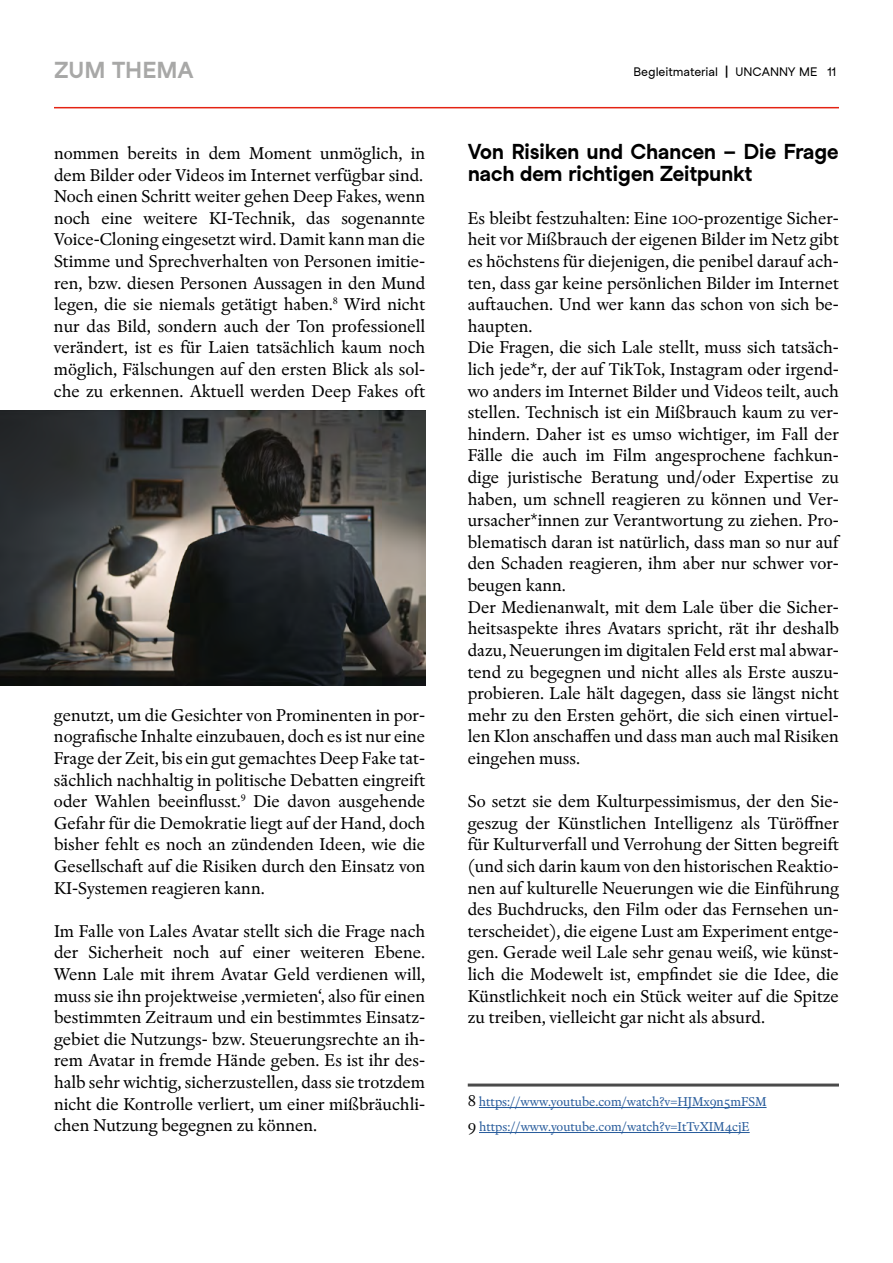
<style>
.page{position:relative;width:893px;height:1263px;background:#fff}
.page>*{position:absolute;margin:0;border:0;box-sizing:border-box;transform-origin:0 0}
.t1{font:700 22.5px "Studio Feixen Sans DOK";color:#a8a8a7}
.t2{font:700 21px/21.6px "Studio Feixen Sans DOK";letter-spacing:-.02em;color:#000}
.t3{font:18px/21.6px "Rongel";color:#000;text-align:justify}
.t4{font:13.5px/25px "Rongel";color:#275b9b}
.t5{font:12px "Studio Feixen Sans DOK";color:#000}
.s1{font-weight:700}
.s2{font-size:16.5px;color:#000}
</style>
<div class="page">
<hr style="left:54px;top:107px;width:785px;height:1px;background:#e42313">
<img style="left:0;top:411px;width:425px;height:274px">
<hr style="left:479px;top:1107px;width:288px;height:1px;background:#275b9b">
<hr style="left:479px;top:1132px;width:271px;height:1px;background:#275b9b">
<hr style="left:468px;top:1083px;width:371px;height:3px;background:#000">
<p class="t1" style="left:54px;top:57px;width:141px">ZUM THEMA</p>
<p class="t5" style="left:634px;top:65px;width:204px">Begleitmaterial <span class="s1">|</span> UNCANNY ME 11</p>
<p class="t3" style="left:54px;top:143px;width:373px">nommen bereits in dem Moment unmöglich, in dem Bilder oder Videos im Internet verfügbar sind.<br>Noch einen Schritt weiter gehen Deep Fakes, wenn noch eine weitere KI-Technik, das sogenannte Voice-Cloning eingesetzt wird. Damit kann man die Stimme und Sprechverhalten von Personen imitie&shy;ren, bzw. diesen Personen Aussagen in den Mund legen, die sie niemals getätigt haben.<sup>8</sup> Wird nicht nur das Bild, sondern auch der Ton professionell verändert, ist es für Laien tatsächlich kaum noch möglich, Fälschungen auf den ersten Blick als sol&shy;che zu erkennen. Aktuell werden Deep Fakes oft</p>
<p class="t3" style="left:54px;top:705px;width:373px">genutzt, um die Gesichter von Prominenten in por&shy;nografische Inhalte einzubauen, doch es ist nur eine Frage der Zeit, bis ein gut gemachtes Deep Fake tat&shy;sächlich nachhaltig in politische Debatten eingreift oder Wahlen beeinflusst.<sup>9</sup> Die davon ausgehende Gefahr für die Demokratie liegt auf der Hand, doch bisher fehlt es noch an zündenden Ideen, wie die Gesellschaft auf die Risiken durch den Einsatz von KI-Systemen reagieren kann.</p>
<p class="t3" style="left:54px;top:921px;width:373px">Im Falle von Lales Avatar stellt sich die Frage nach der Sicherheit noch auf einer weiteren Ebene.<br>Wenn Lale mit ihrem Avatar Geld verdienen will, muss sie ihn projektweise ‚vermieten‘, also für einen bestimmten Zeitraum und ein bestimmtes Einsatz&shy;gebiet die Nutzungs- bzw. Steuerungsrechte an ih&shy;rem Avatar in fremde Hände geben. Es ist ihr des&shy;halb sehr wichtig, sicherzustellen, dass sie trotzdem nicht die Kontrolle verliert, um einer mißbräuchli&shy;chen Nutzung begegnen zu können.</p>
<p class="t2" style="left:468px;top:141px;width:373px">Von Risiken und Chancen – Die Frage nach dem richtigen Zeitpunkt</p>
<p class="t3" style="left:468px;top:208px;width:373px;text-align:left">Es bleibt festzuhalten: Eine 100-prozentige Sicher&shy;heit vor Mißbrauch der eigenen Bilder im Netz gibt es höchstens für diejenigen, die penibel darauf ach&shy;ten, dass gar keine persönlichen Bilder im Internet auftauchen. Und wer kann das schon von sich be&shy;haupten.<br>Die Fragen, die sich Lale stellt, muss sich tatsäch&shy;lich jede*r, der auf TikTok, Instagram oder irgend&shy;wo anders im Internet Bilder und Videos teilt, auch stellen. Technisch ist ein Mißbrauch kaum zu ver&shy;hindern. Daher ist es umso wichtiger, im Fall der Fälle die auch im Film angesprochene fachkun&shy;dige juristische Beratung und/oder Expertise zu haben, um schnell reagieren zu können und Ver&shy;ursacher*innen zur Verantwortung zu ziehen. Pro&shy;blematisch daran ist natürlich, dass man so nur auf den Schaden reagieren, ihm aber nur schwer vor&shy;beugen kann.<br>Der Medienanwalt, mit dem Lale über die Sicher&shy;heitsaspekte ihres Avatars spricht, rät ihr deshalb dazu, Neuerungen im digitalen Feld erst mal abwar&shy;tend zu begegnen und nicht alles als Erste auszu&shy;probieren. Lale hält dagegen, dass sie längst nicht mehr zu den Ersten gehört, die sich einen virtuel&shy;len Klon anschaffen und dass man auch mal Risiken eingehen muss.</p>
<p class="t3" style="left:468px;top:791px;width:373px">So setzt sie dem Kulturpessimismus, der den Sie&shy;geszug der Künstlichen Intelligenz als Türöffner für Kulturverfall und Verrohung der Sitten begreift (und sich darin kaum von den historischen Reaktio&shy;nen auf kulturelle Neuerungen wie die Einführung des Buchdrucks, den Film oder das Fernsehen un&shy;terscheidet), die eigene Lust am Experiment entge&shy;gen. Gerade weil Lale sehr genau weiß, wie künst&shy;lich die Modewelt ist, empfindet sie die Idee, die Künstlichkeit noch ein Stück weiter auf die Spitze zu treiben, vielleicht gar nicht als absurd.</p>
<p class="t4" style="left:468px;top:1090px;width:300px"><span class="s2">8</span> https://www.youtube.com/watch?v=HJMx9n5mFSM<br><span class="s2">9</span> https://www.youtube.com/watch?v=ItTvXIM4cjE</p>
</div>
